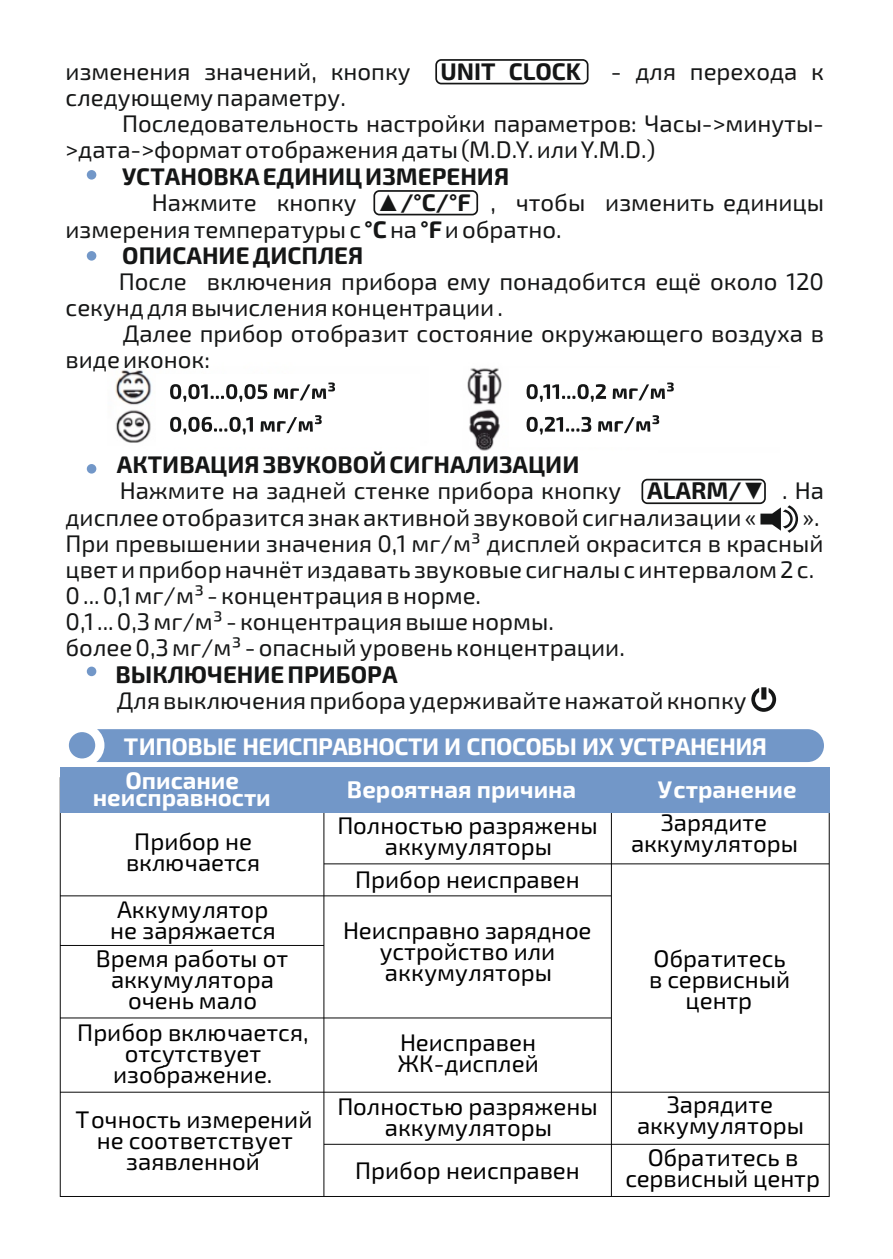
<style>
.page{position:relative;width:893px;height:1259px;background:#fff}
.page>*{position:absolute;margin:0;border:0;box-sizing:border-box;transform-origin:0 0}
.t1{font:24px/26.1px "Exo 2.0";color:#151616}
.t2{font:24px/21px "Exo 2.0";color:#000;text-align:center}
.t3{font:700 24px/33.6px "Exo 2.0";letter-spacing:-.01em;color:#fff}
.t4{font:700 24px "Exo 2.0";color:#151616}
.s1{font-weight:700}
.s2{font-family:"Arial";font-weight:700}
</style>
<div class="page">
<img style="left:115px;top:368px;width:387px;height:83px">
<svg style="left:60px;top:812px;width:770px;height:385px"></svg>
<div style="left:69px;top:729px;width:755px;height:33px;background:#7297c8"></div>
<div style="left:60px;top:767px;width:770px;height:45px;background:#7297c8"></div>
<svg style="left:751px;top:687px;width:25px;height:25px"></svg>
<div style="left:641px;top:479px;width:125px;height:25px;border:2px solid #151616;border-radius:5px"></div>
<div style="left:373px;top:190px;width:105px;height:25px;border:2px solid #151616;border-radius:5px"></div>
<svg style="left:760px;top:505px;width:38px;height:28px"></svg>
<div style="left:87px;top:666px;width:9px;height:10px;background:#7297c8;border-radius:50%"></div>
<div style="left:87px;top:464px;width:9px;height:9px;background:#7297c8;border-radius:50%"></div>
<div style="left:87px;top:251px;width:9px;height:10px;background:#7297c8;border-radius:50%"></div>
<div style="left:87px;top:170px;width:9px;height:10px;background:#7297c8;border-radius:50%"></div>
<div style="left:435px;top:59px;width:153px;height:25px;border:2px solid #151616;border-radius:5px"></div>
<div style="left:156px;top:374px;width:263px;height:73px;background:#fff"></div>
<svg style="left:170px;top:382px;width:165px;height:20px"></svg>
<svg style="left:170px;top:415px;width:152px;height:20px"></svg>
<svg style="left:527px;top:382px;width:147px;height:20px"></svg>
<svg style="left:527px;top:415px;width:132px;height:20px"></svg>
<p class="t1" style="left:66px;top:61px;width:760px">изменения значений, кнопку <span class="s1">UNIT CLOCK</span> - для перехода к следующему параметру.</p>
<p class="t1" style="left:66px;top:113px;width:760px;text-indent:56px">Последовательность настройки параметров: Часы-&gt;минуты-&gt;дата-&gt;формат отображения даты (M.D.Y. или Y.M.D.)</p>
<p class="t4" style="left:122px;top:168px;width:389px">УСТАНОВКА ЕДИНИЦ ИЗМЕРЕНИЯ</p>
<p class="t1" style="left:152px;top:192px;width:674px">Нажмите кнопку <span class="s2">▲</span><span class="s1">/°C/°F</span> , чтобы изменить единицы</p>
<p class="t1" style="left:66px;top:218px;width:498px">измерения температуры с <span class="s1">°C</span>на <span class="s1">°F</span>и обратно.</p>
<p class="t4" style="left:122px;top:247px;width:243px">ОПИСАНИЕ ДИСПЛЕЯ</p>
<p class="t1" style="left:66px;top:271px;width:760px;text-indent:53px">После включения прибора ему понадобится ещё около 120 секунд для вычисления концентрации .</p>
<p class="t1" style="left:66px;top:323px;width:760px;text-indent:57px">Далее прибор отобразит состояние окружающего воздуха в виде иконок:</p>
<p class="t4" style="left:117px;top:456px;width:464px">АКТИВАЦИЯ ЗВУКОВОЙ СИГНАЛИЗАЦИИ</p>
<p class="t1" style="left:120px;top:480px;width:706px">Нажмите на задней стенке прибора кнопку <span class="s1">ALARM/</span><span class="s2">▼</span> . На</p>
<p class="t1" style="left:66px;top:506px;width:692px">дисплее отобразится знак активной звуковой сигнализации «</p>
<p class="t1" style="left:66px;top:506px;width:760px;text-indent:737px">».<br>При превышении значения 0,1 мг/м³ дисплей окрасится в красный цвет и прибор начнёт издавать звуковые сигналы с интервалом 2 с.<br>0 ... 0,1 мг/м³ - концентрация в норме.<br>0,1 ... 0,3 мг/м³ - концентрация выше нормы.<br>более 0,3 мг/м³ - опасный уровень концентрации.</p>
<p class="t4" style="left:116px;top:666px;width:284px">ВЫКЛЮЧЕНИЕ ПРИБОРА</p>
<p class="t1" style="left:117px;top:689px;width:631px">Для выключения прибора удерживайте нажатой кнопку</p>
<p class="t3" style="left:124px;top:732px;width:645px">ТИПОВЫЕ НЕИСПРАВНОСТИ И СПОСОБЫ ИХ УСТРАНЕНИЯ<br>Описание</p>
<p class="t3" style="left:93px;top:783px;width:179px">неисправности</p>
<p class="t3" style="left:347px;top:775px;width:231px">Вероятная причина</p>
<p class="t3" style="left:658px;top:775px;width:140px">Устранение</p>
<p class="t2" style="left:126px;top:833px;width:136px">Прибор не включается</p>
<p class="t2" style="left:337px;top:817px;width:262px">Полностью разряжены аккумуляторы</p>
<p class="t2" style="left:631px;top:814px;width:168px">Зарядите аккумуляторы</p>
<p class="t2" style="left:355px;top:871px;width:226px">Прибор неисправен</p>
<p class="t2" style="left:110px;top:901px;width:167px;text-align:left">Аккумулятор не заряжается</p>
<p class="t2" style="left:343px;top:922px;width:250px">Неисправно зарядное устройство или аккумуляторы</p>
<p class="t2" style="left:96px;top:950px;width:194px">Время работы от аккумулятора очень мало</p>
<p class="t2" style="left:77px;top:1024px;width:233px">Прибор включается, отсутствует изображение.</p>
<p class="t2" style="left:397px;top:1034px;width:143px;text-align:left">Неисправен<br>ЖК-дисплей</p>
<p class="t2" style="left:75px;top:1111px;width:239px">Точность измерений не соответствует заявленной</p>
<p class="t2" style="left:649px;top:950px;width:143px">Обратитесь в сервисный центр</p>
<p class="t2" style="left:337px;top:1098px;width:262px">Полностью разряжены аккумуляторы</p>
<p class="t2" style="left:637px;top:1096px;width:168px">Зарядите аккумуляторы</p>
<p class="t2" style="left:355px;top:1162px;width:226px">Прибор неисправен</p>
<p class="t2" style="left:626px;top:1149px;width:196px">Обратитесь в сервисный центр</p>
</div>
